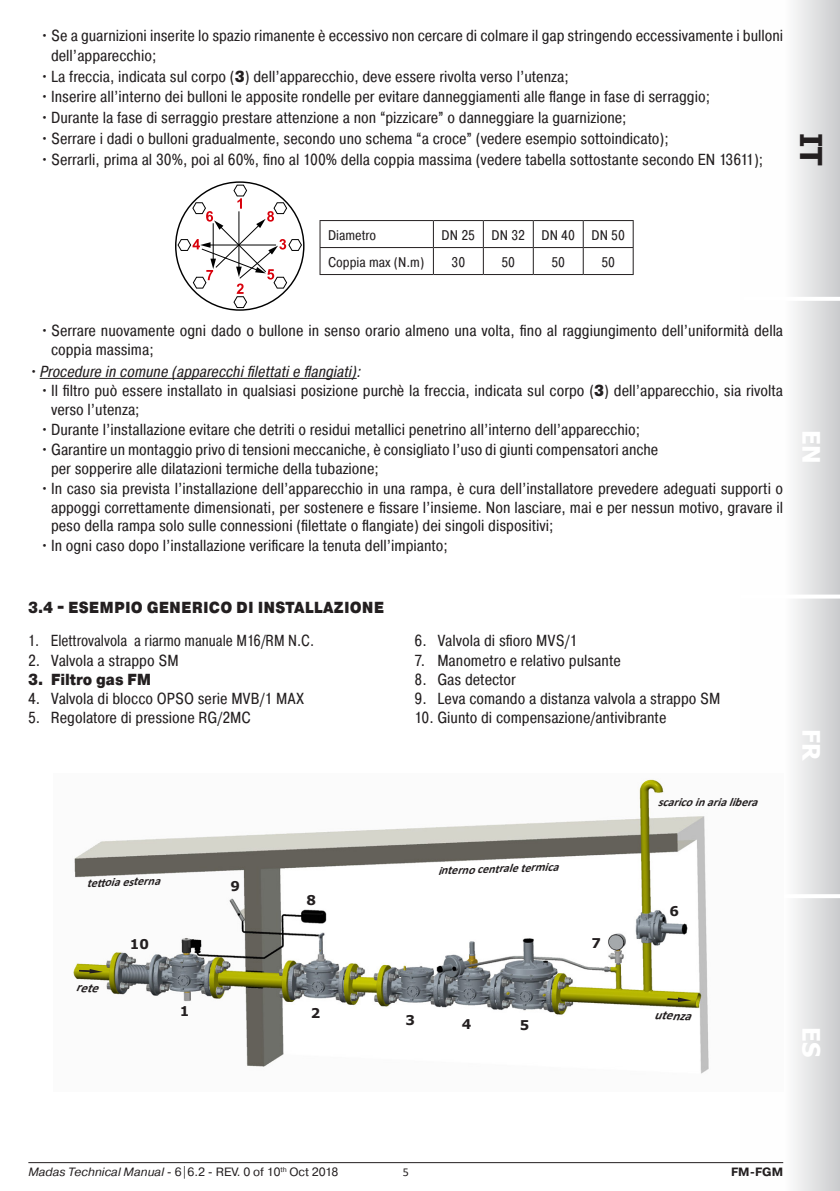
<style>
.page{position:relative;width:840px;height:1191px;background:#fff}
.page>*{position:absolute;margin:0;border:0;box-sizing:border-box;transform-origin:0 0}
.t1{font:700 30px "Tahoma";color:#231f20}
.t2{font:700 24px "Tahoma";color:#fff}
.t3{font:16px/19.2px "Pragmatica Cond";color:#231f20}
.t4{font:italic 16px "Pragmatica Cond";color:#231f20}
.t5{font:900 16px "Pragmatica Cond";letter-spacing:.01em;color:#231f20}
.t6{font:16px "Pragmatica Cond";color:#231f20;scale:.94 1}
.t7{font:14px "Pragmatica Cond";color:#231f20}
.t8{font:700 13.4px "Verdana";color:#231f20}
.t9{font:italic 700 13px "Calibri";color:#231f20}
.t10{font:italic 700 12px "Calibri";color:#231f20}
.t11{font:12px "Pragmatica";color:#231f20}
.t12{font:700 12px "Pragmatica";color:#231f20}
.t13{font:12px "Calibri";color:#231f20}
.s1{font-weight:900}
.s2{font-style:italic}
</style>
<div class="page">
<div style="left:740px;top:0;width:99px;height:1191px;background:linear-gradient(to right,#fff,#d6d6d8)"></div>
<hr style="left:743px;top:297px;width:96px;height:4px;background:#fff">
<hr style="left:740px;top:594px;width:99px;height:4px;background:#fff">
<hr style="left:740px;top:894px;width:99px;height:4px;background:#fff">
<hr style="left:28px;top:1162px;width:754px;height:1px;background:#231f20">
<hr style="left:40px;top:378px;width:316px;height:1px;background:#231f20">
<svg style="left:177px;top:184px;width:125px;height:124px"></svg>
<hr style="left:319px;top:220px;width:114px;height:1px;background:#231f20">
<hr style="left:433px;top:220px;width:50px;height:1px;background:#231f20">
<hr style="left:483px;top:220px;width:50px;height:1px;background:#231f20">
<hr style="left:533px;top:220px;width:50px;height:1px;background:#231f20">
<hr style="left:583px;top:220px;width:50px;height:1px;background:#231f20">
<hr style="left:319px;top:247px;width:114px;height:1px;background:#231f20">
<svg style="left:319px;top:221px;width:1px;height:53px"></svg>
<hr style="left:433px;top:247px;width:50px;height:1px;background:#231f20">
<svg style="left:432px;top:221px;width:1px;height:53px"></svg>
<hr style="left:483px;top:247px;width:50px;height:1px;background:#231f20">
<svg style="left:482px;top:221px;width:1px;height:53px"></svg>
<hr style="left:533px;top:247px;width:50px;height:1px;background:#231f20">
<svg style="left:532px;top:221px;width:1px;height:53px"></svg>
<hr style="left:583px;top:247px;width:50px;height:1px;background:#231f20">
<svg style="left:582px;top:221px;width:1px;height:53px"></svg>
<svg style="left:632px;top:221px;width:1px;height:53px"></svg>
<hr style="left:319px;top:274px;width:114px;height:1px;background:#231f20">
<hr style="left:433px;top:274px;width:50px;height:1px;background:#231f20">
<hr style="left:483px;top:274px;width:50px;height:1px;background:#231f20">
<hr style="left:533px;top:274px;width:50px;height:1px;background:#231f20">
<hr style="left:583px;top:274px;width:50px;height:1px;background:#231f20">
<img style="left:73px;top:773px;width:709px;height:318px">
<svg style="left:79px;top:969px;width:24px;height:4px"></svg>
<svg style="left:667px;top:997px;width:23px;height:5px"></svg>
<p class="t3" style="left:51px;top:26px;width:733px;text-indent:-11px">•Se a guarnizioni inserite lo spazio rimanente è eccessivo non cercare di colmare il gap stringendo eccessivamente i bulloni dell’apparecchio;</p>
<p class="t3" style="left:40px;top:66px;width:530px">•La freccia, indicata sul corpo (<span class="s1">3</span>) dell’apparecchio, deve essere rivolta verso l’utenza;</p>
<p class="t3" style="left:40px;top:87px;width:671px">•Inserire all’interno dei bulloni le apposite rondelle per evitare danneggiamenti alle flange in fase di serraggio;</p>
<p class="t3" style="left:40px;top:108px;width:588px">•Durante la fase di serraggio prestare attenzione a non “pizzicare” o danneggiare la guarnizione;</p>
<p class="t3" style="left:40px;top:129px;width:630px">•Serrare i dadi o bulloni gradualmente, secondo uno schema “a croce” (vedere esempio sottoindicato);</p>
<p class="t3" style="left:40px;top:150px;width:724px">•Serrarli, prima al 30%, poi al 60%, fino al 100% della coppia massima (vedere tabella sottostante secondo EN 13611);</p>
<h1 class="t1" style="left:831px;top:133px;width:34px;rotate:90deg">IT</h1>
<p class="t7" style="left:328px;top:226px;width:50px">Diametro</p>
<p class="t7" style="left:441px;top:226px;width:35px">DN 25</p>
<p class="t7" style="left:491px;top:226px;width:35px">DN 32</p>
<p class="t7" style="left:541px;top:226px;width:35px">DN 40</p>
<p class="t7" style="left:591px;top:226px;width:35px">DN 50</p>
<p class="t7" style="left:328px;top:253px;width:98px">Coppia max (N.m)</p>
<p class="t7" style="left:451px;top:253px;width:15px">30</p>
<p class="t7" style="left:501px;top:253px;width:15px">50</p>
<p class="t7" style="left:551px;top:253px;width:15px">50</p>
<p class="t7" style="left:601px;top:253px;width:15px">50</p>
<p class="t3" style="left:51px;top:320px;width:733px;text-indent:-11px">•Serrare nuovamente ogni dado o bullone in senso orario almeno una volta, fino al raggiungimento dell’uniformità della coppia massima;</p>
<p class="t4" style="left:28px;top:361px;width:334px">•Procedure in comune (apparecchi filettati e flangiati):</p>
<p class="t3" style="left:51px;top:381px;width:733px;text-indent:-11px">•Il filtro può essere installato in qualsiasi posizione purchè la freccia, indicata sul corpo (<span class="s1">3</span>) dell’apparecchio, sia rivolta verso l’utenza;</p>
<p class="t3" style="left:40px;top:420px;width:601px">•Durante l’installazione evitare che detriti o residui metallici penetrino all’interno dell’apparecchio;</p>
<p class="t3" style="left:51px;top:440px;width:608px;line-height:18.6px;text-indent:-11px">•Garantire un montaggio privo di tensioni meccaniche, è consigliato l’uso di giunti compensatori anche per sopperire alle dilatazioni termiche della tubazione;</p>
<p class="t3" style="left:51px;top:479px;width:733px;line-height:18.6px;text-align:justify;text-indent:-11px">•In caso sia prevista l’installazione dell’apparecchio in una rampa, è cura dell’installatore prevedere adeguati supporti o appoggi correttamente dimensionati, per sostenere e fissare l’insieme. Non lasciare, mai e per nessun motivo, gravare il peso della rampa solo sulle connessioni (filettate o flangiate) dei singoli dispositivi;</p>
<p class="t3" style="left:40px;top:536px;width:409px">•In ogni caso dopo l’installazione verificare la tenuta dell’impianto;</p>
<p class="t5" style="left:28px;top:597px;width:357px">3.4 - ESEMPIO GENERICO DI INSTALLAZIONE</p>
<p class="t6" style="left:28px;top:631px;width:306px">1. Elettrovalvola a riarmo manuale M16/RM N.C.</p>
<p class="t3" style="left:28px;top:650px;width:152px">2. Valvola a strappo SM</p>
<p class="t5" style="left:28px;top:669px;width:125px">3. Filtro gas FM</p>
<p class="t3" style="left:28px;top:689px;width:277px">4. Valvola di blocco OPSO serie MVB/1 MAX</p>
<p class="t3" style="left:28px;top:708px;width:224px">5. Regolatore di pressione RG/2MC</p>
<p class="t3" style="left:414px;top:631px;width:164px">6. Valvola di sfioro MVS/1</p>
<p class="t3" style="left:414px;top:650px;width:208px">7. Manometro e relativo pulsante</p>
<p class="t3" style="left:414px;top:669px;width:103px">8. Gas detector</p>
<p class="t3" style="left:414px;top:689px;width:307px">9. Leva comando a distanza valvola a strappo SM</p>
<p class="t3" style="left:414px;top:708px;width:253px">10. Giunto di compensazione/antivibrante</p>
<p class="t10" style="left:657px;top:793px;width:107px">scaricoinarialibera</p>
<h2 class="t2" style="left:827px;top:430px;width:35px;rotate:90deg">EN</h2>
<h2 class="t2" style="left:827px;top:728px;width:33px;rotate:90deg">FR</h2>
<p class="t10" style="left:86px;top:874px;width:75px;rotate:-2deg">tett oia esterna</p>
<p class="t9" style="left:76px;top:978px;width:23px;rotate:3deg">rete</p>
<p class="t8" style="left:130px;top:934px;width:21px">10</p>
<p class="t8" style="left:230px;top:877px;width:11px">9</p>
<p class="t8" style="left:306px;top:890px;width:11px">8</p>
<p class="t8" style="left:180px;top:1001px;width:11px">1</p>
<p class="t8" style="left:311px;top:1003px;width:11px">2</p>
<p class="t10" style="left:437px;top:862px;width:122px;rotate:-2deg">interno centrale termica</p>
<p class="t8" style="left:405px;top:1010px;width:11px">3</p>
<p class="t8" style="left:461px;top:1014px;width:11px">4</p>
<p class="t8" style="left:519px;top:1015px;width:11px">5</p>
<p class="t8" style="left:591px;top:933px;width:11px">7</p>
<p class="t8" style="left:669px;top:901px;width:11px">6</p>
<p class="t9" style="left:654px;top:1005px;width:38px;rotate:3deg">utenza</p>
<h2 class="t2" style="left:827px;top:1027px;width:31px;rotate:90deg">ES</h2>
<p class="t11" style="left:28px;top:1164px;width:311px"><span class="s2">Madas Technical Manual</span> - 6|6.2 - REV. 0 of 10<sup>th</sup> Oct 2018</p>
<p class="t12" style="left:730px;top:1164px;width:54px">FM-FGM</p>
<p class="t13" style="left:402px;top:1163px;width:8px">5</p>
</div>
